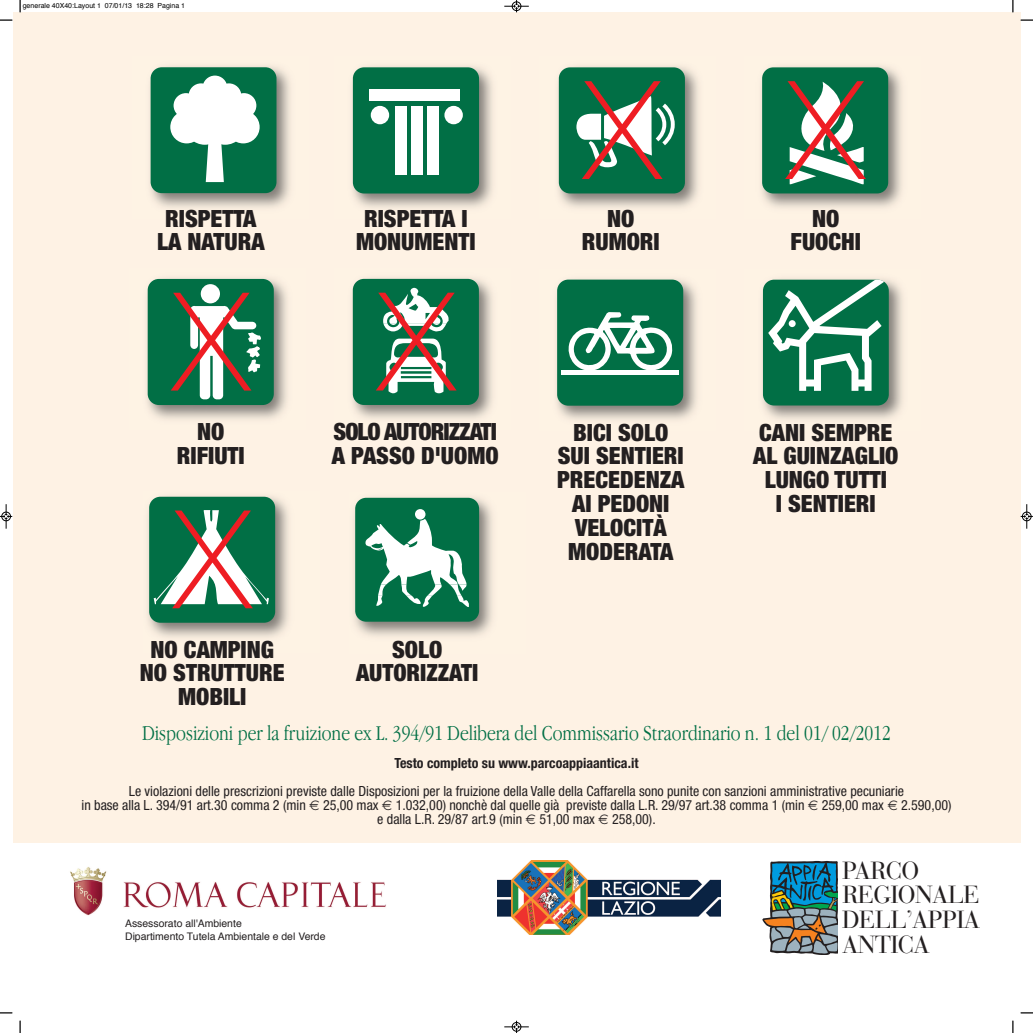
<style>
.page{position:relative;width:1033px;height:1033px;background:#fff}
.page>*{position:absolute;margin:0;border:0;box-sizing:border-box;transform-origin:0 0}
.t1{font:24.59px/24.6px "Bauer Bodoni";letter-spacing:-.03em;color:#231f20}
.t2{font:900 condensed 23.8px/23.8px "Helvetica Neue";color:#231f20;text-align:center}
.t3{font:900 condensed 23.8px/23.8px "Helvetica Neue";letter-spacing:-.04em;color:#231f20}
.t4{font:300 21.88px "Apple Garamond";color:#016f45}
.t5{font:condensed 14px/14px "Helvetica Neue";color:#231f20;text-align:center}
.t6{font:700 condensed 14px "Helvetica Neue";color:#231f20}
.t7{font:10.41px/12.5px "Helvetica";color:#231f20}
.t8{font:7px "Helvetica";color:#000}
</style>
<div class="page">
<div style="left:13px;top:13px;width:1007px;height:1007px;background:#fef2e4"></div>
<div style="left:13px;top:843px;width:1007px;height:178px;background:#fff"></div>
<img style="left:497px;top:860px;width:223px;height:74px">
<svg style="left:762px;top:860px;width:75px;height:94px;background:#63868b"></svg>
<img style="left:762px;top:278px;width:141px;height:142px">
<div style="left:763px;top:280px;width:125px;height:125px;background:#016f45;border-radius:11px"></div>
<svg style="left:768px;top:280px;width:120px;height:111px"></svg>
<img style="left:556px;top:279px;width:141px;height:141px">
<div style="left:557px;top:279px;width:126px;height:126px;background:#016f45;border-radius:11px"></div>
<svg style="left:568px;top:312px;width:104px;height:58px"></svg>
<div style="left:561px;top:370px;width:118px;height:5px;background:#fff"></div>
<img style="left:148px;top:496px;width:141px;height:141px">
<div style="left:149px;top:496px;width:126px;height:126px;background:#016f45;border-radius:11px"></div>
<svg style="left:154px;top:510px;width:115px;height:98px"></svg>
<img style="left:354px;top:497px;width:139px;height:139px">
<div style="left:355px;top:497px;width:124px;height:124px;background:#016f45;border-radius:11px"></div>
<div style="left:415px;top:509px;width:10px;height:10px;background:#fff;border-radius:50%"></div>
<svg style="left:365px;top:518px;width:104px;height:89px"></svg>
<img style="left:352px;top:66px;width:141px;height:142px">
<div style="left:353px;top:67px;width:126px;height:126px;background:#016f45;border-radius:11px"></div>
<div style="left:412px;top:106px;width:11px;height:69px;background:#fff"></div>
<div style="left:427px;top:106px;width:12px;height:69px;background:#fff"></div>
<div style="left:396px;top:106px;width:11px;height:69px;background:#fff"></div>
<div style="left:369px;top:89px;width:91px;height:11px;background:#fff"></div>
<div style="left:444px;top:106px;width:19px;height:18px;background:#fff;border-radius:50%"></div>
<div style="left:371px;top:106px;width:18px;height:18px;background:#fff;border-radius:50%"></div>
<img style="left:150px;top:66px;width:140px;height:142px">
<div style="left:151px;top:67px;width:125px;height:126px;background:#016f45;border-radius:11px"></div>
<svg style="left:206px;top:142px;width:18px;height:40px"></svg>
<div style="left:227px;top:111px;width:32px;height:32px;background:#fff;border-radius:50%"></div>
<div style="left:231px;top:93px;width:25px;height:25px;background:#fff;border-radius:50%"></div>
<div style="left:205px;top:105px;width:40px;height:40px;background:#fff;border-radius:50%"></div>
<div style="left:216px;top:83px;width:25px;height:25px;background:#fff;border-radius:50%"></div>
<div style="left:170px;top:111px;width:33px;height:32px;background:#fff;border-radius:50%"></div>
<div style="left:173px;top:93px;width:25px;height:25px;background:#fff;border-radius:50%"></div>
<div style="left:185px;top:105px;width:39px;height:40px;background:#fff;border-radius:50%"></div>
<div style="left:189px;top:83px;width:24px;height:25px;background:#fff;border-radius:50%"></div>
<div style="left:202px;top:76px;width:25px;height:24px;background:#fff;border-radius:50%"></div>
<div style="left:192px;top:96px;width:40px;height:23px;background:#fff"></div>
<img style="left:558px;top:66px;width:141px;height:142px">
<div style="left:559px;top:67px;width:126px;height:126px;background:#016f45;border-radius:11px"></div>
<svg style="left:576px;top:81px;width:98px;height:98px"></svg>
<img style="left:761px;top:66px;width:141px;height:142px">
<div style="left:762px;top:67px;width:126px;height:126px;background:#016f45;border-radius:11px"></div>
<svg style="left:785px;top:81px;width:80px;height:103px"></svg>
<img style="left:147px;top:278px;width:140px;height:141px">
<div style="left:148px;top:279px;width:126px;height:126px;background:#016f45;border-radius:11px"></div>
<div style="left:201px;top:284px;width:19px;height:19px;background:#fff;border-radius:50%"></div>
<svg style="left:171px;top:293px;width:90px;height:106px"></svg>
<img style="left:352px;top:278px;width:141px;height:141px">
<div style="left:353px;top:279px;width:126px;height:126px;background:#016f45;border-radius:11px"></div>
<svg style="left:376px;top:288px;width:80px;height:105px"></svg>
<img style="left:70px;top:867px;width:316px;height:49px">
<svg style="left:20px;top:0;width:1px;height:12px"></svg>
<svg style="left:0;top:20px;width:12px;height:1px"></svg>
<svg style="left:1012px;top:0;width:1px;height:12px"></svg>
<svg style="left:1020px;top:20px;width:12px;height:1px"></svg>
<svg style="left:20px;top:1020px;width:1px;height:12px"></svg>
<svg style="left:0;top:1012px;width:12px;height:1px"></svg>
<svg style="left:1012px;top:1020px;width:1px;height:12px"></svg>
<svg style="left:1020px;top:1012px;width:12px;height:1px"></svg>
<svg style="left:504px;top:0;width:24px;height:12px"></svg>
<svg style="left:504px;top:1020px;width:24px;height:12px"></svg>
<svg style="left:0;top:504px;width:12px;height:24px"></svg>
<svg style="left:1020px;top:504px;width:12px;height:24px"></svg>
<p class="t8" style="left:23px;top:2px;width:164px">generale 40X40:Layout 1 07/01/13 18:28 Pagina 1</p>
<h2 class="t2" style="left:157px;top:208px;width:109px">RISPETTA<br>LA NATURA</h2>
<h2 class="t2" style="left:582px;top:208px;width:79px">NO<br>RUMORI</h2>
<h2 class="t2" style="left:790px;top:208px;width:72px">NO<br>FUOCHI</h2>
<h2 class="t2" style="left:356px;top:208px;width:121px">RISPETTA I<br>MONUMENTI</h2>
<h2 class="t2" style="left:177px;top:421px;width:69px">NO<br>RIFIUTI</h2>
<h2 class="t3" style="left:332px;top:421px;width:168px">SOLO AUTORIZZATI<br>A PASSO D'UOMO</h2>
<h2 class="t2" style="left:140px;top:639px;width:146px">NO CAMPING<br>NO STRUTTURE<br>MOBILI</h2>
<h2 class="t2" style="left:356px;top:639px;width:124px">SOLO<br>AUTORIZZATI</h2>
<h2 class="t2" style="left:557px;top:422px;width:129px">BICI SOLO<br>SUI SENTIERI<br>PRECEDENZA<br>AI PEDONI<br>VELOCITÀ<br>MODERATA</h2>
<h2 class="t2" style="left:753px;top:422px;width:147px">CANI SEMPRE<br>AL GUINZAGLIO<br>LUNGO TUTTI<br>I SENTIERI</h2>
<h3 class="t4" style="left:142px;top:724px;width:750px">Disposizioni per la fruizione ex L. 394/91 Delibera del Commissario Straordinario n. 1 del 01/ 02/2012</h3>
<p class="t6" style="left:394px;top:757px;width:246px">Testo completo su www.parcoappiaantica.it</p>
<p class="t5" style="left:81px;top:785px;width:871px">Le violazioni delle prescrizioni previste dalle Disposizioni per la fruizione della Valle della Caffarella sono punite con sanzioni amministrative pecuniarie<br>in base alla L. 394/91 art.30 comma 2 (min 25,00 max 1.032,00) nonchè dal quelle già previste dalla L.R. 29/97 art.38 comma 1 (min 259,00 max 2.590,00) e dalla L.R. 29/87 art.9 (min 51,00 max 258,00).</p>
<p class="t7" style="left:125px;top:917px;width:202px">Assessorato all'Ambiente<br>Dipartimento Tutela Ambientale e del Verde</p>
<h1 class="t1" style="left:842px;top:861px;width:140px">PARCO<br>REGIONALE<br>DELL’APPIA<br>ANTICA</h1>
</div>
